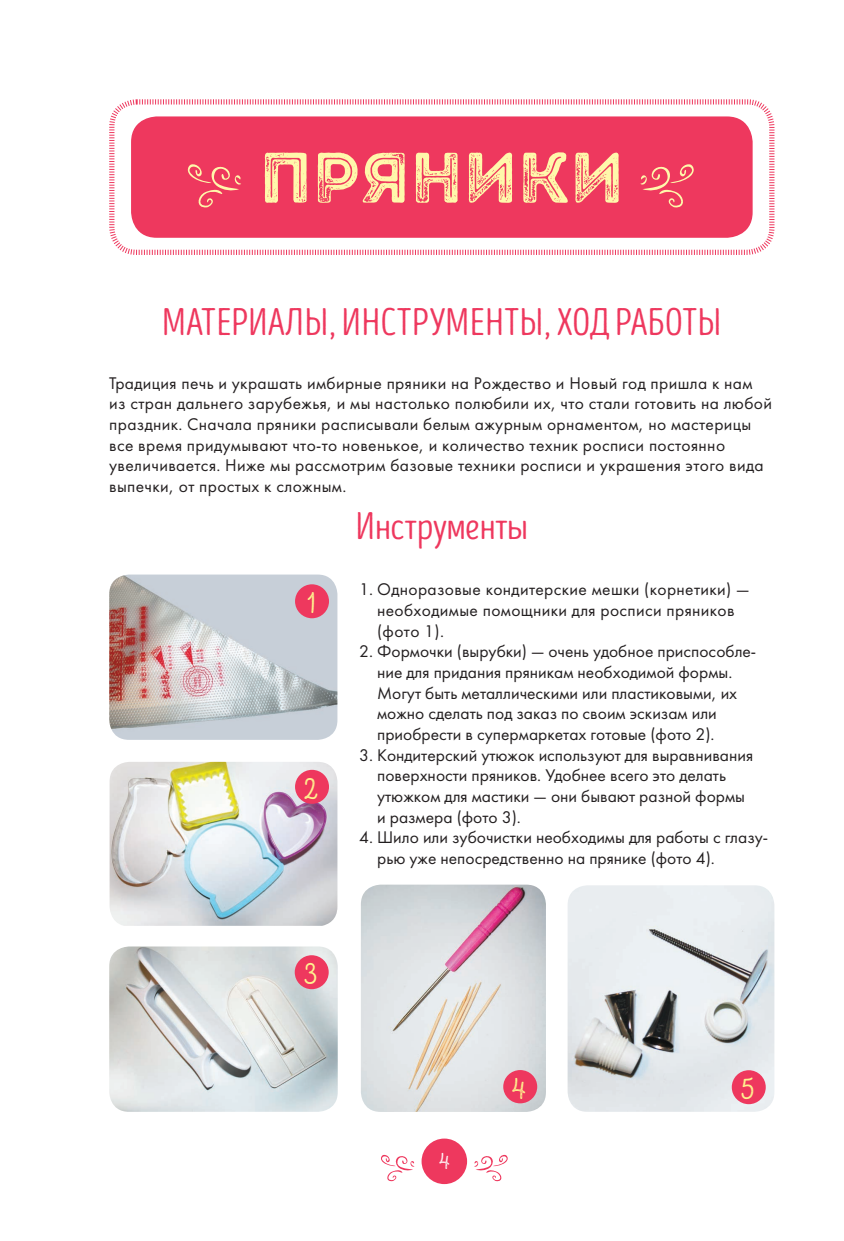
<style>
.page{position:relative;width:844px;height:1241px;background:#fff}
.page>*{position:absolute;margin:0;border:0;box-sizing:border-box;transform-origin:0 0}
.t1{font:71.23px "Intro Rust G Base 2 Line";letter-spacing:.01em;color:#fff8ab}
.t2{font:38.5px "Intro Head R Base";color:#ee385e}
.t3{font:31.5px "Intro Script R H2 Base";color:#fff690}
.t4{font:24.15px "Intro Script R H2 Base";color:#fff}
.t5{font:17.5px/20.7px "Futura";letter-spacing:.02em;color:#231f20}
.t6{font:17.5px/20.7px "Futura";color:#231f20}
</style>
<div class="page">
<div style="left:421px;top:1138px;width:46px;height:45px;background:#ee385e;border-radius:50%"></div>
<svg style="left:474px;top:1154px;width:33px;height:27px"></svg>
<svg style="left:381px;top:1154px;width:34px;height:27px"></svg>
<svg style="left:109px;top:99px;width:666px;height:156px"></svg>
<div style="left:132px;top:117px;width:619px;height:120px;background:#ee385e;border-radius:25px"></div>
<div style="left:131px;top:116px;width:621px;height:122px;border:2px solid #ee385e;border-radius:25px"></div>
<svg style="left:640px;top:164px;width:53px;height:44px"></svg>
<svg style="left:188px;top:164px;width:53px;height:44px"></svg>
<img style="left:109px;top:574px;width:228px;height:165px">
<img style="left:109px;top:761px;width:228px;height:164px">
<img style="left:109px;top:946px;width:228px;height:165px">
<img style="left:361px;top:884px;width:185px;height:227px">
<img style="left:567px;top:885px;width:207px;height:226px">
<div style="left:295px;top:584px;width:34px;height:34px;background:#ee385e;border-radius:50%"></div>
<div style="left:295px;top:769px;width:34px;height:34px;background:#ee385e;border-radius:50%"></div>
<div style="left:294px;top:955px;width:34px;height:34px;background:#ee385e;border-radius:50%"></div>
<div style="left:503px;top:1069px;width:34px;height:34px;background:#ee385e;border-radius:50%"></div>
<div style="left:731px;top:1069px;width:34px;height:34px;background:#ee385e;border-radius:50%"></div>
<h1 class="t1" style="left:259px;top:132px;width:365px">ПРЯНИКИ</h1>
<h2 class="t2" style="left:162px;top:301px;width:561px">МАТЕРИАЛЫ, ИНСТРУМЕНТЫ, ХОД РАБОТЫ</h2>
<p class="t5" style="left:109px;top:372px;width:664px">Традиция печь и украшать имбирные пряники на Рождество и Новый год пришла к нам из стран дальнего зарубежья, и мы настолько полюбили их, что стали готовить на любой праздник. Сначала пряники расписывали белым ажурным орнаментом, но мастерицы все время придумывают что-то новенькое, и количество техник росписи постоянно увеличивается. Ниже мы рассмотрим базовые техники росписи и украшения этого вида выпечки, от простых к сложным.</p>
<h2 class="t2" style="left:355px;top:505px;width:174px">Инструменты</h2>
<h3 class="t3" style="left:306px;top:584px;width:10px">1</h3>
<h3 class="t3" style="left:303px;top:770px;width:17px">2</h3>
<h3 class="t3" style="left:304px;top:955px;width:15px">3</h3>
<p class="t5" style="left:377px;top:579px;width:373px;text-indent:-18px">1. Одноразовые кондитерские мешки (корнетики) — необходимые помощники для росписи пряников (фото 1).</p>
<p class="t6" style="left:377px;top:641px;width:380px;text-indent:-18px">2. Формочки (вырубки) — очень удобное приспособле&shy;ние для придания пряникам необходимой формы.<br>Могут быть металлическими или пластиковыми, их можно сделать под заказ по своим эскизам или приобрести в супермаркетах готовые (фото 2).</p>
<p class="t6" style="left:377px;top:744px;width:377px;text-indent:-18px">3. Кондитерский утюжок используют для выравнивания поверхности пряников. Удобнее всего это делать утюжком для мастики — они бывают разной формы и размера (фото 3).</p>
<p class="t6" style="left:377px;top:826px;width:392px;text-indent:-18px">4. Шило или зубочистки необходимы для работы с глазу&shy;рью уже непосредственно на прянике (фото 4).</p>
<h3 class="t4" style="left:438px;top:1146px;width:13px">4</h3>
<h3 class="t3" style="left:511px;top:1069px;width:16px">4</h3>
<h3 class="t3" style="left:740px;top:1070px;width:15px">5</h3>
</div>
